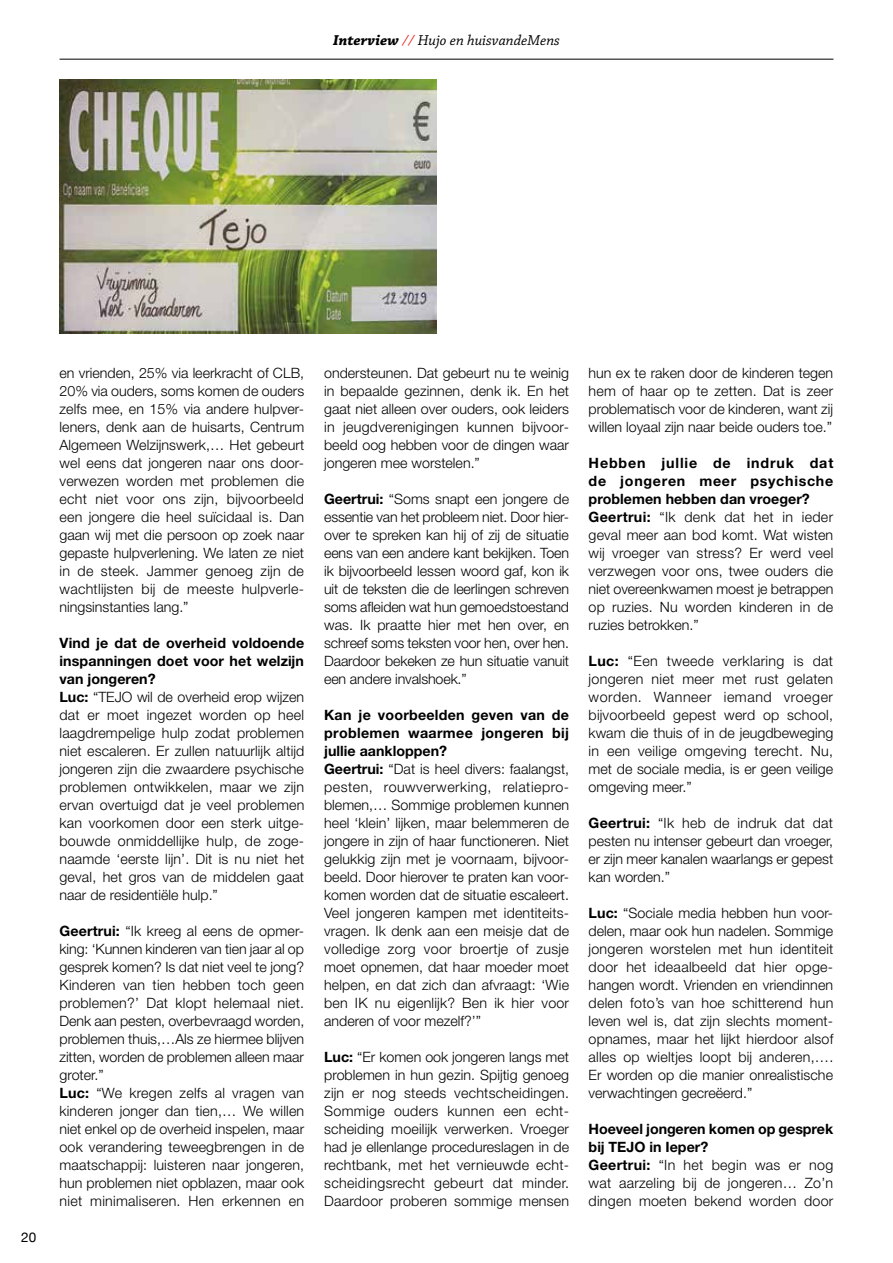
<style>
.page{position:relative;width:893px;height:1263px;background:#fff}
.page>*{position:absolute;margin:0;border:0;box-sizing:border-box;transform-origin:0 0}
.t1{font:15px "Chaparral Pro It Capt";color:#000}
.t2{font:300 14.25px/18px "Helvetica Neue LT Pro";letter-spacing:.005em;color:#000;text-align:justify}
.t3{font:13.5px "Helvetica Neue";color:#000}
.s1{font-family:"Chaparral Pro Bold It Capt"}
.s2{color:#e5231b}
.s3{font-weight:700}
</style>
<div class="page">
<hr style="left:60px;top:59px;width:773px;height:1px;background:#000">
<img style="left:60px;top:79px;width:377px;height:254px">
<p class="t1" style="left:333px;top:32px;width:228px"><span class="s1">Interview</span> <span class="s2">//</span> Hujo en huisvandeMens</p>
<p class="t3" style="left:21px;top:1227px;width:17px">20</p>
<p class="t2" style="left:60px;top:364px;width:246px">en vrienden, 25% via leerkracht of CLB, 20% via ouders, soms komen de ouders zelfs mee, en 15% via andere hulpver&shy;leners, denk aan de huisarts, Centrum Algemeen Welzijnswerk,… Het gebeurt wel eens dat jongeren naar ons door&shy;verwezen worden met problemen die echt niet voor ons zijn, bijvoorbeeld een jongere die heel suïcidaal is. Dan gaan wij met die persoon op zoek naar gepaste hulpverlening. We laten ze niet in de steek. Jammer genoeg zijn de wachtlijsten bij de meeste hulpverle&shy;ningsinstanties lang.”</p>
<p class="t2" style="left:60px;top:634px;width:246px;text-align:left"><span class="s3">Vind je dat de overheid voldoende inspanningen doet voor het welzijn van jongeren?<br>Luc:</span> “TEJO wil de overheid erop wijzen dat er moet ingezet worden op heel laagdrempelige hulp zodat problemen niet escaleren. Er zullen natuurlijk altijd jongeren zijn die zwaardere psychische problemen ontwikkelen, maar we zijn ervan overtuigd dat je veel problemen kan voorkomen door een sterk uitge&shy;bouwde onmiddellijke hulp, de zoge&shy;naamde ‘eerste lijn’. Dit is nu niet het geval, het gros van de middelen gaat naar de residentiële hulp.”</p>
<p class="t2" style="left:60px;top:922px;width:246px;text-align:left"><span class="s3">Geertrui:</span> “Ik kreeg al eens de opmer&shy;king: ‘Kunnen kinderen van tien jaar al op gesprek komen? Is dat niet veel te jong?<br>Kinderen van tien hebben toch geen problemen?’ Dat klopt helemaal niet.<br>Denk aan pesten, overbevraagd worden, problemen thuis,…Als ze hiermee blijven zitten, worden de problemen alleen maar groter.”<br><span class="s3">Luc:</span> “We kregen zelfs al vragen van kinderen jonger dan tien,… We willen niet enkel op de overheid inspelen, maar ook verandering teweegbrengen in de maatschappij: luisteren naar jongeren, hun problemen niet opblazen, maar ook niet minimaliseren. Hen erkennen en</p>
<p class="t2" style="left:324px;top:364px;width:246px">ondersteunen. Dat gebeurt nu te weinig in bepaalde gezinnen, denk ik. En het gaat niet alleen over ouders, ook leiders in jeugdverenigingen kunnen bijvoor&shy;beeld oog hebben voor de dingen waar jongeren mee worstelen.”</p>
<p class="t2" style="left:324px;top:490px;width:247px"><span class="s3">Geertrui:</span> “Soms snapt een jongere de essentie van het probleem niet. Door hier&shy;over te spreken kan hij of zij de situatie eens van een andere kant bekijken. Toen ik bijvoorbeeld lessen woord gaf, kon ik uit de teksten die de leerlingen schreven soms afleiden wat hun gemoedstoestand was. Ik praatte hier met hen over, en schreef soms teksten voor hen, over hen.<br>Daardoor bekeken ze hun situatie vanuit een andere invalshoek.”</p>
<p class="t2" style="left:324px;top:705px;width:247px;text-align:left"><span class="s3">Kan je voorbeelden geven van de problemen waarmee jongeren bij jullie aankloppen?<br>Geertrui:</span> “Dat is heel divers: faalangst, pesten, rouwverwerking, relatiepro&shy;blemen,… Sommige problemen kunnen heel ‘klein’ lijken, maar belemmeren de jongere in zijn of haar functioneren. Niet gelukkig zijn met je voornaam, bijvoor&shy;beeld. Door hierover te praten kan voor&shy;komen worden dat de situatie escaleert.<br>Veel jongeren kampen met identiteits&shy;vragen. Ik denk aan een meisje dat de volledige zorg voor broertje of zusje moet opnemen, dat haar moeder moet helpen, en dat zich dan afvraagt: ‘Wie ben IK nu eigenlijk? Ben ik hier voor anderen of voor mezelf?’”</p>
<p class="t2" style="left:324px;top:1047px;width:247px"><span class="s3">Luc:</span> “Er komen ook jongeren langs met problemen in hun gezin. Spijtig genoeg zijn er nog steeds vechtscheidingen.<br>Sommige ouders kunnen een echt&shy;scheiding moeilijk verwerken. Vroeger had je ellenlange procedureslagen in de rechtbank, met het vernieuwde echt&shy;scheidingsrecht gebeurt dat minder.<br>Daardoor proberen sommige mensen</p>
<p class="t2" style="left:589px;top:363px;width:246px">hun ex te raken door de kinderen tegen hem of haar op te zetten. Dat is zeer problematisch voor de kinderen, want zij willen loyaal zijn naar beide ouders toe.”</p>
<p class="t2" style="left:589px;top:453px;width:246px;text-align:left"><span class="s3">Hebben jullie de indruk dat de jongeren meer psychische problemen hebben dan vroeger?<br>Geertrui:</span> “Ik denk dat het in ieder geval meer aan bod komt. Wat wisten wij vroeger van stress? Er werd veel verzwegen voor ons, twee ouders die niet overeenkwamen moest je betrappen op ruzies. Nu worden kinderen in de ruzies betrokken.”</p>
<p class="t2" style="left:589px;top:651px;width:246px"><span class="s3">Luc:</span> “Een tweede verklaring is dat jongeren niet meer met rust gelaten worden. Wanneer iemand vroeger bijvoorbeeld gepest werd op school, kwam die thuis of in de jeugdbeweging in een veilige omgeving terecht. Nu, met de sociale media, is er geen veilige omgeving meer.”</p>
<p class="t2" style="left:589px;top:813px;width:246px"><span class="s3">Geertrui:</span> “Ik heb de indruk dat dat pesten nu intenser gebeurt dan vroeger, er zijn meer kanalen waarlangs er gepest kan worden.”</p>
<p class="t2" style="left:589px;top:903px;width:246px"><span class="s3">Luc:</span> “Sociale media hebben hun voor&shy;delen, maar ook hun nadelen. Sommige jongeren worstelen met hun identiteit door het ideaalbeeld dat hier opge&shy;hangen wordt. Vrienden en vriendinnen delen foto’s van hoe schitterend hun leven wel is, dat zijn slechts moment&shy;opnames, maar het lijkt hierdoor alsof alles op wieltjes loopt bij anderen,….<br>Er worden op die manier onrealistische verwachtingen gecreëerd.”</p>
<p class="t2" style="left:589px;top:1119px;width:246px;text-align:left"><span class="s3">Hoeveel jongeren komen op gesprek bij TEJO in Ieper?<br>Geertrui:</span> “In het begin was er nog wat aarzeling bij de jongeren… Zo’n dingen moeten bekend worden door</p>
</div>
